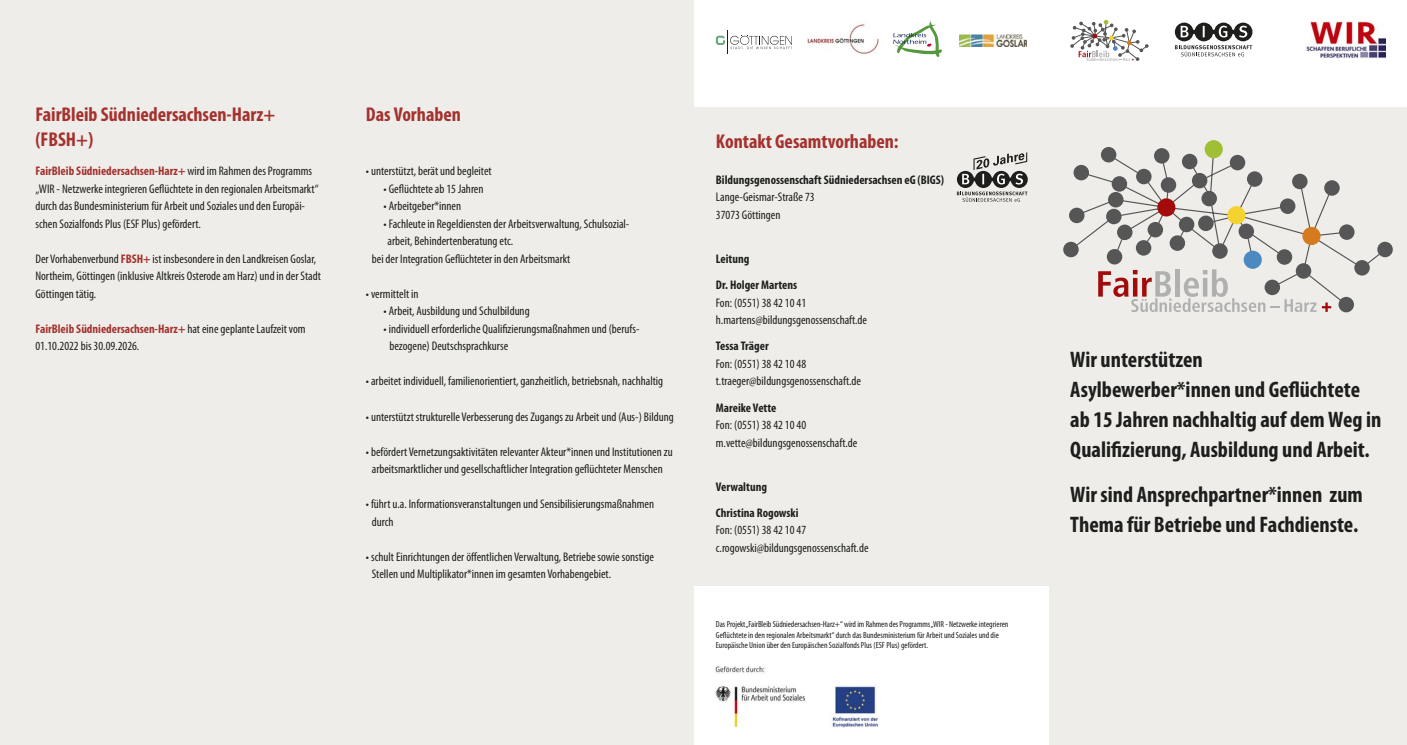
<style>
.page{position:relative;width:1407px;height:745px;background:#fff}
.page>*{position:absolute;margin:0;border:0;box-sizing:border-box;transform-origin:0 0}
.t1{font:700 condensed 22.5px/30px "Myriad Pro";color:#1e1e1c}
.t2{font:700 condensed 20px/25px "Myriad Pro";color:#a4322f}
.t3{font:condensed 12.5px/17.5px "Myriad Pro";color:#1e1e1c}
.t4{font:700 condensed 12.5px/26.2px "Myriad Pro";color:#1e1e1c}
.t5{font:condensed 8.75px/10.5px "Myriad Pro";color:#1e1e1c}
.s1{font-weight:700;color:#a4322f}
</style>
<div class="page">
<div style="left:0;top:0;width:1407px;height:744px;background:#eeede9"></div>
<svg style="left:957px;top:152px;width:71px;height:50px"></svg>
<div style="left:694px;top:0;width:713px;height:106px;background:#fff"></div>
<svg style="left:1063px;top:241px;width:15px;height:16px"></svg>
<div style="left:1377px;top:241px;width:16px;height:16px;background:#565656;border-radius:50%"></div>
<svg style="left:1069px;top:148px;width:317px;height:164px"></svg>
<div style="left:1303px;top:228px;width:16px;height:15px;background:#d57b1d;border-radius:50%"></div>
<div style="left:1302px;top:227px;width:18px;height:18px;border:3px solid #d57b1d;border-radius:50%"></div>
<div style="left:1206px;top:141px;width:15px;height:16px;background:#a1bf35;border-radius:50%"></div>
<div style="left:1204px;top:140px;width:19px;height:18px;border:3px solid #a1bf35;border-radius:50%"></div>
<div style="left:1107px;top:249px;width:15px;height:15px;background:#565656;border-radius:50%"></div>
<div style="left:1245px;top:252px;width:15px;height:15px;background:#4d89c1;border-radius:50%"></div>
<div style="left:1243px;top:250px;width:19px;height:19px;border:3px solid #4d89c1;border-radius:50%"></div>
<div style="left:1212px;top:243px;width:15px;height:15px;background:#565656;border-radius:50%"></div>
<div style="left:694px;top:586px;width:355px;height:158px;background:#fff"></div>
<img style="left:716px;top:666px;width:162px;height:62px">
<img style="left:1306px;top:22px;width:79px;height:37px">
<svg style="left:1070px;top:20px;width:78px;height:41px"></svg>
<svg style="left:1175px;top:23px;width:77px;height:33px"></svg>
<svg style="left:893px;top:20px;width:49px;height:37px"></svg>
<img style="left:959px;top:35px;width:68px;height:11px">
<svg style="left:716px;top:31px;width:76px;height:23px"></svg>
<img style="left:807px;top:24px;width:71px;height:30px">
<h2 class="t2" style="left:35px;top:102px;width:242px">FairBleib Südniedersachsen-Harz+ (FBSH+)</h2>
<p class="t3" style="left:35px;top:162px;width:285px"><span class="s1">FairBleib Südniedersachsen-Harz+</span> wird im Rahmen des Programms „WIR - Netzwerke integrieren Geflüchtete in den regionalen Arbeitsmarkt“ durch das Bundesministerium für Arbeit und Soziales und den Europäi&shy;schen Sozialfonds Plus (ESF Plus) gefördert.</p>
<p class="t3" style="left:35px;top:250px;width:287px">Der Vorhabenverbund <span class="s1">FBSH+</span> ist insbesondere in den Landkreisen Goslar,<br>Northeim, Göttingen (inklusive Altkreis Osterode am Harz) und in der Stadt<br>Göttingen tätig.</p>
<p class="t3" style="left:35px;top:320px;width:272px"><span class="s1">FairBleib Südniedersachsen-Harz+</span> hat eine geplante Laufzeit vom<br>01.10.2022 bis 30.09.2026.</p>
<h2 class="t2" style="left:366px;top:102px;width:97px">Das Vorhaben</h2>
<p class="t3" style="left:366px;top:162px;width:127px">• unterstützt, berät und begleitet</p>
<p class="t3" style="left:384px;top:180px;width:101px">• Geflüchtete ab 15 Jahren</p>
<p class="t3" style="left:384px;top:197px;width:79px">• Arbeitgeber*innen</p>
<p class="t3" style="left:384px;top:215px;width:247px">• Fachleute in Regeldiensten der Arbeitsverwaltung, Schulsozial-</p>
<p class="t3" style="left:387px;top:232px;width:127px">arbeit, Behindertenberatung etc.</p>
<p class="t3" style="left:372px;top:250px;width:200px">bei der Integration Geflüchteter in den Arbeitsmarkt</p>
<p class="t3" style="left:366px;top:285px;width:54px">• vermittelt in</p>
<p class="t3" style="left:384px;top:302px;width:148px">• Arbeit, Ausbildung und Schulbildung</p>
<p class="t3" style="left:389px;top:320px;width:251px;text-indent:-6px">• individuell erforderliche Qualifizierungsmaßnahmen und (berufs&shy;bezogene) Deutschsprachkurse</p>
<p class="t3" style="left:366px;top:372px;width:299px">• arbeitet individuell, familienorientiert, ganzheitlich, betriebsnah, nachhaltig</p>
<p class="t3" style="left:366px;top:407px;width:309px">• unterstützt strukturelle Verbesserung des Zugangs zu Arbeit und (Aus-) Bildung</p>
<p class="t3" style="left:366px;top:442px;width:308px;text-align:center">• befördert Vernetzungsaktivitäten relevanter Akteur*innen und Institutionen zu arbeitsmarktlicher und gesellschaftlicher Integration geflüchteter Menschen</p>
<p class="t3" style="left:372px;top:495px;width:284px;text-indent:-6px">• führt u.a. Informationsveranstaltungen und Sensibilisierungsmaßnahmen durch</p>
<p class="t3" style="left:372px;top:547px;width:284px;text-indent:-6px">• schult Einrichtungen der öffentlichen Verwaltung, Betriebe sowie sonstige<br>Stellen und Multiplikator*innen im gesamten Vorhabengebiet.</p>
<h2 class="t2" style="left:716px;top:129px;width:184px">Kontakt Gesamtvorhaben:</h2>
<p class="t4" style="left:716px;top:167px;width:230px">Bildungsgenossenschaft Südniedersachsen eG (BIGS)</p>
<p class="t3" style="left:716px;top:189px;width:100px">Lange-Geismar-Straße 73<br>37073 Göttingen</p>
<p class="t4" style="left:716px;top:245px;width:83px">Leitung<br>Dr. Holger Martens</p>
<p class="t3" style="left:716px;top:294px;width:153px">Fon: (0551) 38 42 10 41 h.martens@bildungsgenossenschaft.de</p>
<p class="t4" style="left:716px;top:333px;width:54px">Tessa Träger</p>
<p class="t3" style="left:716px;top:355px;width:147px">Fon: (0551) 38 42 10 48 t.traeger@bildungsgenossenschaft.de</p>
<p class="t4" style="left:716px;top:394px;width:62px">Mareike Vette</p>
<p class="t3" style="left:716px;top:416px;width:143px">Fon: (0551) 38 42 10 40 m.vette@bildungsgenossenschaft.de</p>
<p class="t4" style="left:716px;top:473px;width:84px">Verwaltung<br>Christina Rogowski</p>
<p class="t3" style="left:716px;top:521px;width:154px">Fon: (0551) 38 42 10 47 c.rogowski@bildungsgenossenschaft.de</p>
<p class="t5" style="left:716px;top:619px;width:294px">Das Projekt „FairBleib Südniedersachsen-Harz+“ wird im Rahmen des Programms „WIR - Netzwerke integrieren<br>Geflüchtete in den regionalen Arbeitsmarkt“ durch das Bundesministerium für Arbeit und Soziales und die<br>Europäische Union über den Europäischen Sozialfonds Plus (ESF Plus) gefördert.</p>
<h1 class="t1" style="left:1070px;top:344px;width:313px">Wir unterstützen<br>Asylbewerber*innen und Geflüchtete ab 15 Jahren nachhaltig auf dem Weg in Qualifizierung, Ausbildung und Arbeit.</h1>
<h1 class="t1" style="left:1070px;top:479px;width:294px">Wir sind Ansprechpartner*innen zum<br>Thema für Betriebe und Fachdienste.</h1>
</div>
